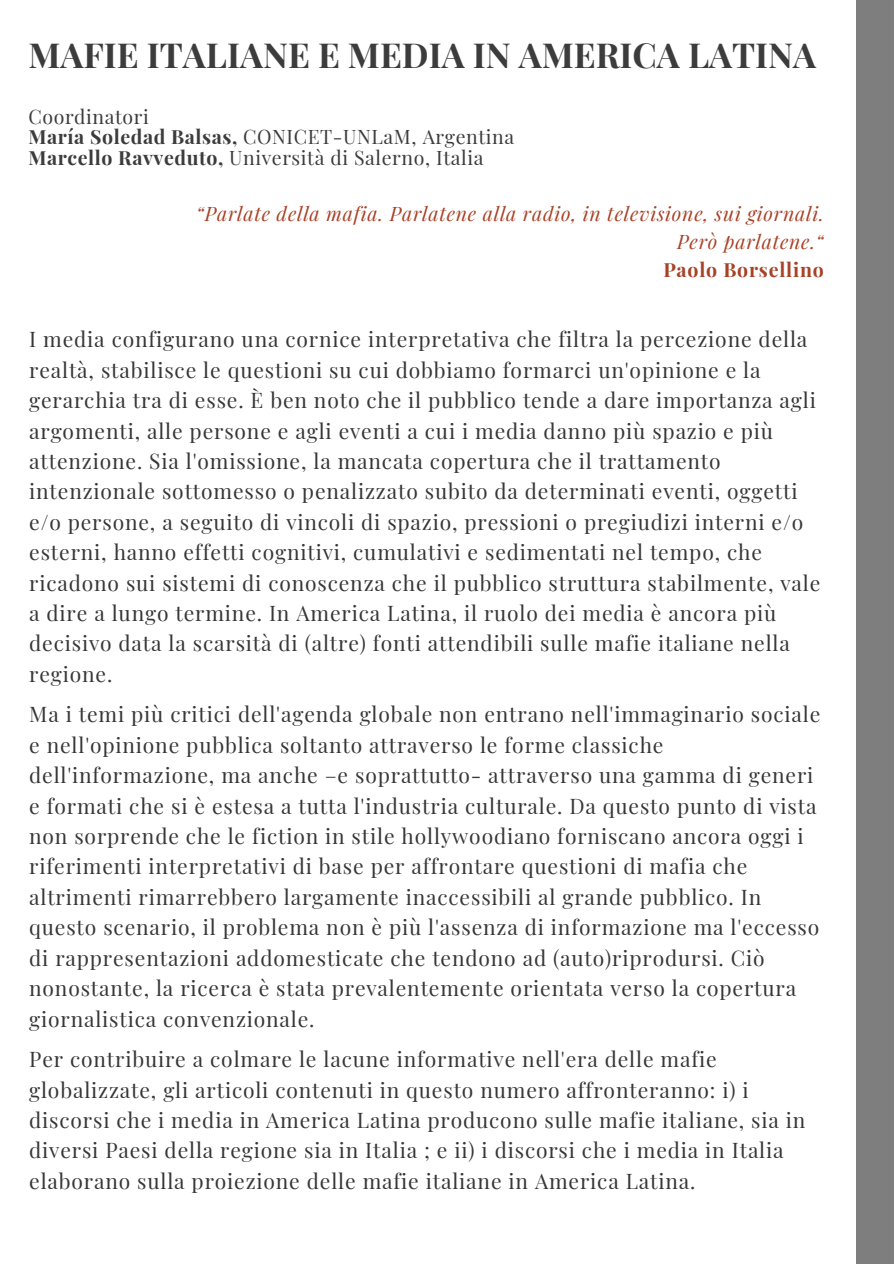
<style>
.page{position:relative;width:894px;height:1264px;background:#fff}
.page>*{position:absolute;margin:0;border:0;box-sizing:border-box;transform-origin:0 0}
.t1{font:700 34.5px "Playfair Display";color:#3c3c3c}
.t2{font:21px/30.5px "Playfair Display";letter-spacing:.04em;color:#373737}
.t3{font:19.5px "Playfair Display";letter-spacing:.03em;color:#3c3c3c}
.t4{font:italic 19.5px "Playfair Display";letter-spacing:.04em;color:#a74227}
.t5{font:700 19.5px "Playfair Display";letter-spacing:.04em;color:#a74227}
.s1{font-weight:700}
</style>
<div class="page">
<div style="left:855px;top:0;width:38px;height:1263px;background:#7e7e7e"></div>
<p class="t1" style="left:28px;top:31px;width:789px">MAFIE ITALIANE E MEDIA IN AMERICA LATINA</p>
<p class="t3" style="left:28px;top:103px;width:122px">Coordinatori</p>
<p class="t3" style="left:28px;top:123px;width:487px"><span class="s1">María Soledad Balsas,</span> CONICET-UNLaM, Argentina</p>
<p class="t3" style="left:28px;top:144px;width:456px"><span class="s1">Marcello Ravveduto,</span> Università di Salerno, Italia</p>
<p class="t4" style="left:196px;top:200px;width:628px">“Parlate della mafia. Parlatene alla radio, in televisione, sui giornali.</p>
<p class="t4" style="left:677px;top:228px;width:148px">Però parlatene.“</p>
<p class="t5" style="left:663px;top:256px;width:162px">Paolo Borsellino</p>
<p class="t2" style="left:29px;top:323px;width:792px">I media configurano una cornice interpretativa che filtra la percezione della realtà, stabilisce le questioni su cui dobbiamo formarci un'opinione e la gerarchia tra di esse. È ben noto che il pubblico tende a dare importanza agli argomenti, alle persone e agli eventi a cui i media danno più spazio e più attenzione. Sia l'omissione, la mancata copertura che il trattamento intenzionale sottomesso o penalizzato subito da determinati eventi, oggetti e/o persone, a seguito di vincoli di spazio, pressioni o pregiudizi interni e/o esterni, hanno effetti cognitivi, cumulativi e sedimentati nel tempo, che ricadono sui sistemi di conoscenza che il pubblico struttura stabilmente, vale a dire a lungo termine. In America Latina, il ruolo dei media è ancora più decisivo data la scarsità di (altre) fonti attendibili sulle mafie italiane nella regione.</p>
<p class="t2" style="left:29px;top:698px;width:792px">Ma i temi più critici dell'agenda globale non entrano nell'immaginario sociale e nell'opinione pubblica soltanto attraverso le forme classiche dell'informazione, ma anche –e soprattutto- attraverso una gamma di generi e formati che si è estesa a tutta l'industria culturale. Da questo punto di vista non sorprende che le fiction in stile hollywoodiano forniscano ancora oggi i riferimenti interpretativi di base per affrontare questioni di mafia che altrimenti rimarrebbero largamente inaccessibili al grande pubblico. In questo scenario, il problema non è più l'assenza di informazione ma l'eccesso di rappresentazioni addomesticate che tendono ad (auto)riprodursi. Ciò nonostante, la ricerca è stata prevalentemente orientata verso la copertura giornalistica convenzionale.</p>
<p class="t2" style="left:29px;top:1043px;width:777px">Per contribuire a colmare le lacune informative nell'era delle mafie globalizzate, gli articoli contenuti in questo numero affronteranno: i) i discorsi che i media in America Latina producono sulle mafie italiane, sia in diversi Paesi della regione sia in Italia ; e ii) i discorsi che i media in Italia elaborano sulla proiezione delle mafie italiane in America Latina.</p>
</div>
